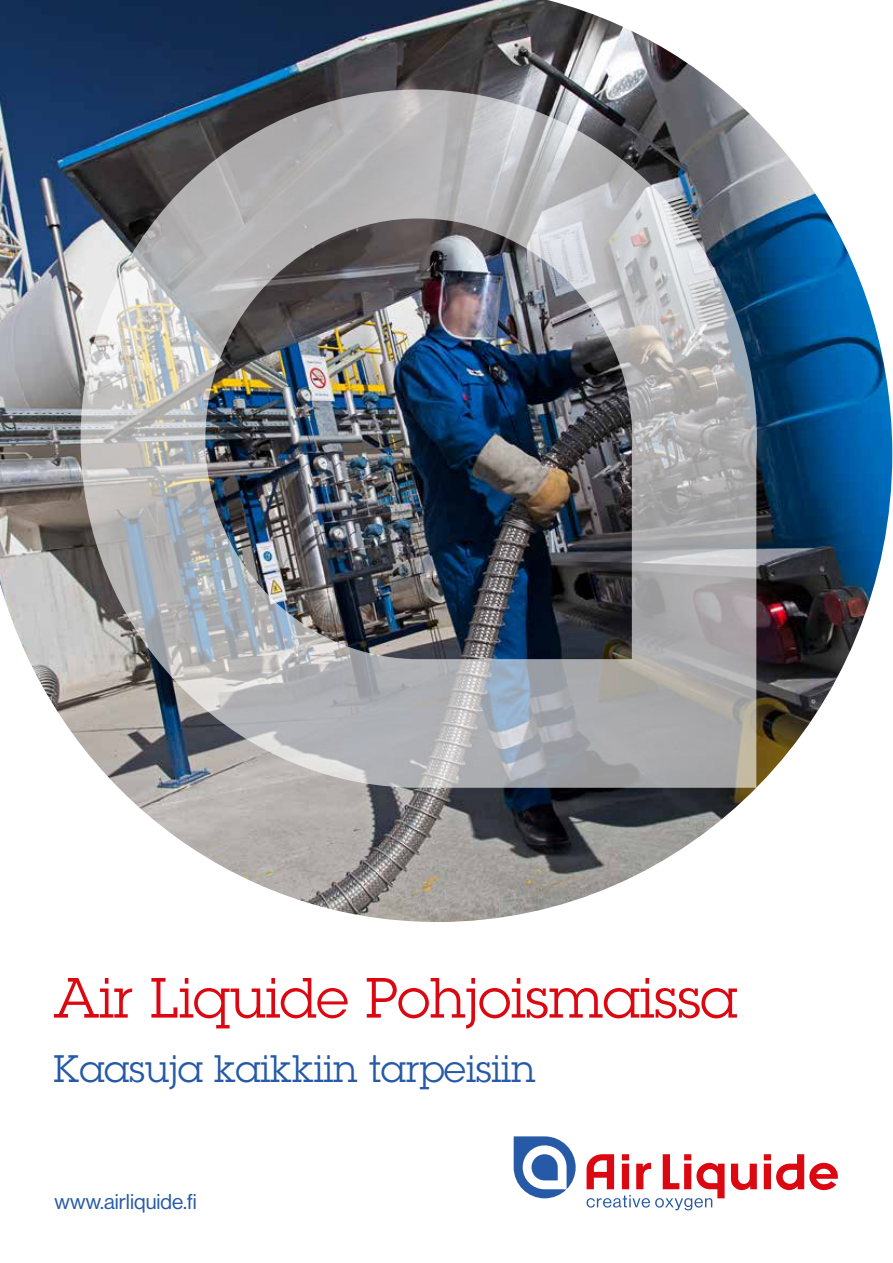
<style>
.page{position:relative;width:893px;height:1263px;background:#fff}
.page>*{position:absolute;margin:0;border:0;box-sizing:border-box;transform-origin:0 0}
.t1{font:55.5px "Lubalin Graph Std";color:#db0812}
.t2{font:37.5px "Lubalin Graph Std";color:#265aa6}
.t3{font:21px "N Haas Grotesk DS Std 55 Rg";color:#265aa6}
</style>
<div class="page">
<svg style="left:514px;top:1136px;width:62px;height:62px"></svg>
<svg style="left:731px;top:1164px;width:26px;height:26px"></svg>
<svg style="left:764px;top:1154px;width:74px;height:36px"></svg>
<svg style="left:587px;top:1154px;width:138px;height:56px"></svg>
<img style="left:0;top:0;width:892px;height:922px">
<img style="left:81px;top:89px;width:676px;height:699px">
<h1 class="t1" style="left:54px;top:963px;width:685px">Air Liquide Pohjoismaissa</h1>
<p class="t2" style="left:54px;top:1045px;width:484px">Kaasuja kaikkiin tarpeisiin</p>
<p class="t3" style="left:55px;top:1189px;width:144px">www.airliquide.fi</p>
</div>
